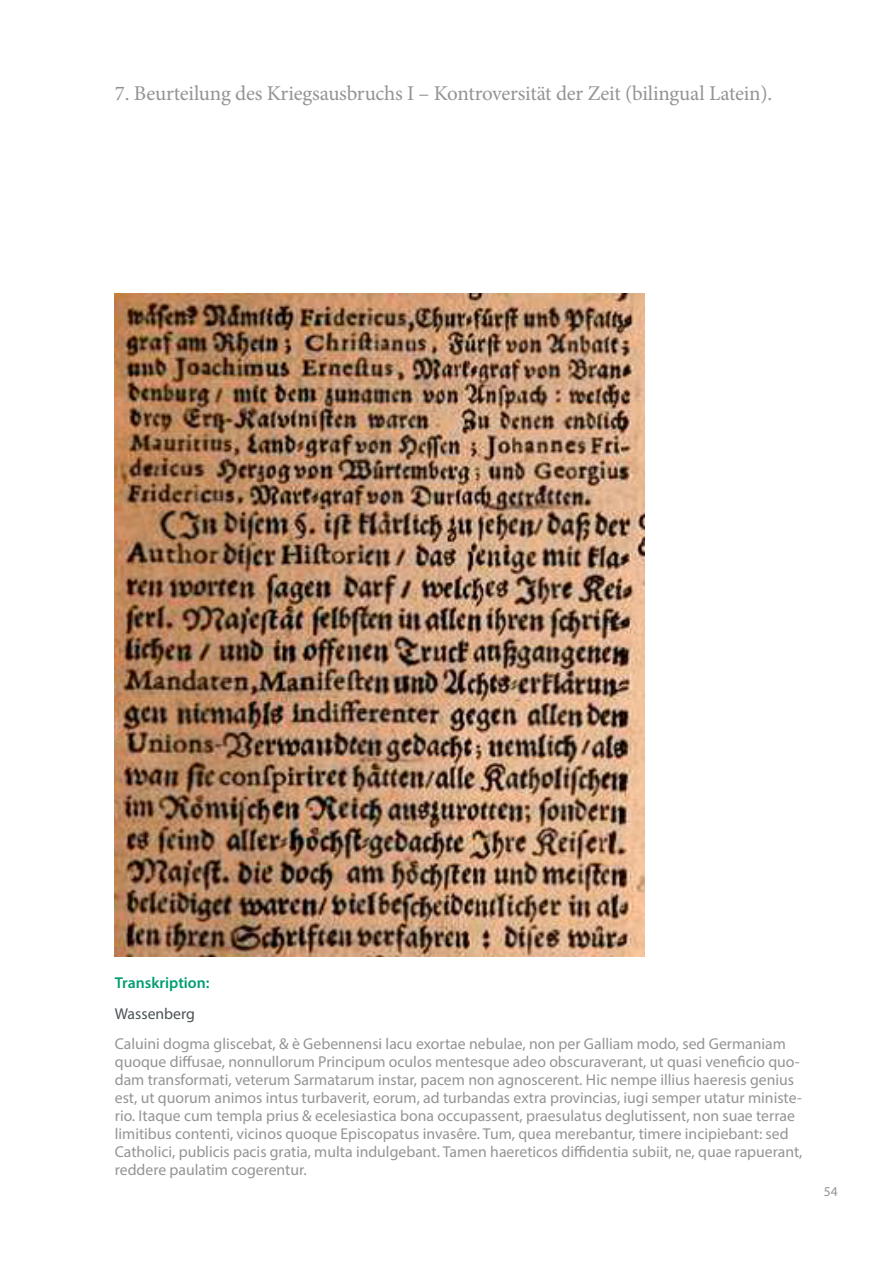
<style>
.page{position:relative;width:893px;height:1263px;background:#fff}
.page>*{position:absolute;margin:0;border:0;box-sizing:border-box;transform-origin:0 0}
.t1{font:21px "Minion Pro";letter-spacing:-.01em;color:#949494}
.t2{font:15.75px/18px "Myriad Pro";color:#949494}
.t3{font:600 15.75px "Myriad Pro";color:#009f70}
.t4{font:15.75px "Myriad Pro";color:#4b5255}
.t5{font:13.5px "Myriad Pro";color:#949494}
</style>
<div class="page">
<img style="left:115px;top:293px;width:530px;height:663px">
<h1 class="t1" style="left:115px;top:80px;width:659px">7. Beurteilung des Kriegsausbruchs I – Kontroversität der Zeit (bilingual Latein).</h1>
<p class="t3" style="left:115px;top:972px;width:96px">Transkription:</p>
<p class="t4" style="left:115px;top:1003px;width:82px">Wassenberg</p>
<p class="t2" style="left:115px;top:1035px;width:689px">Caluini dogma gliscebat, &amp; è Gebennensi lacu exortae nebulae, non per Galliam modo, sed Germaniam quoque diffusae, nonnullorum Principum oculos mentesque adeo obscuraverant, ut quasi veneficio quo&shy;dam transformati, veterum Sarmatarum instar, pacem non agnoscerent. Hic nempe illius haeresis genius est, ut quorum animos intus turbaverit, eorum, ad turbandas extra provincias, iugi semper utatur ministe&shy;rio. Itaque cum templa prius &amp; ecelesiastica bona occupassent, praesulatus deglutissent, non suae terrae limitibus contenti, vicinos quoque Episcopatus invasêre. Tum, quea merebantur, timere incipiebant: sed Catholici, publicis pacis gratia, multa indulgebant. Tamen haereticos diffidentia subiit, ne, quae rapuerant, reddere paulatim cogerentur.</p>
<p class="t5" style="left:824px;top:1183px;width:15px">54</p>
</div>
